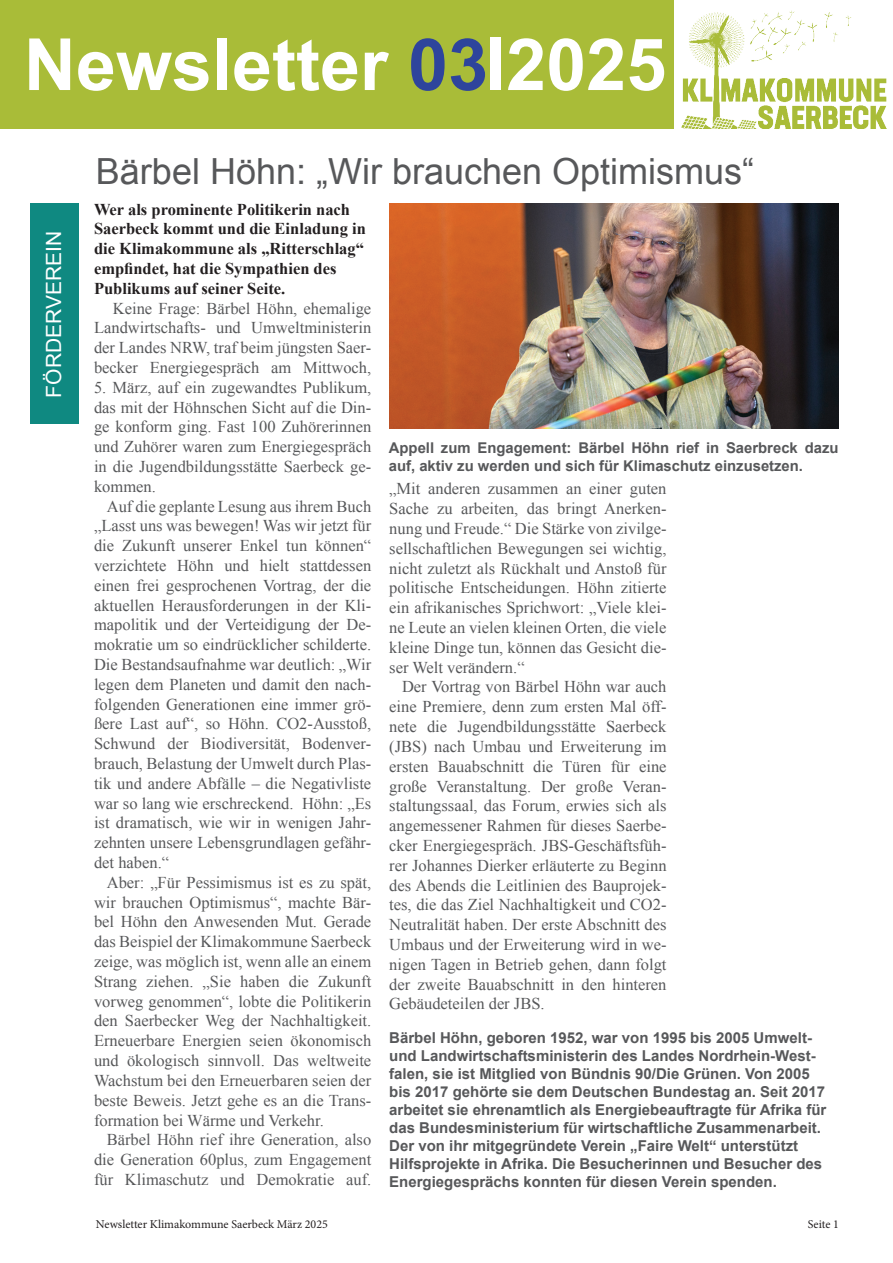
<style>
.page{position:relative;width:893px;height:1263px;background:#fff}
.page>*{position:absolute;margin:0;border:0;box-sizing:border-box;transform-origin:0 0}
.t1{font:700 72px "Arial";color:#fff}
.t2{font:36px "Arial";color:#57585a}
.t3{font:21px "Arial";color:#fff}
.t4{font:16.5px/19.8px "Times New Roman";color:#57585a;text-align:justify}
.t5{font:700 16.5px/19.8px "Times New Roman";color:#231f20}
.t6{font:700 15px/18px "Arial";color:#57585a}
.t7{font:700 14.85px/17.9px "Arial";color:#57585a}
.t8{font:12px "Minion Pro";color:#231f20}
.s1{color:#2e449c}
</style>
<div class="page">
<img style="left:681px;top:10px;width:205px;height:119px">
<div style="left:0;top:0;width:673px;height:129px;background:#a9bc38"></div>
<div style="left:491px;top:37px;width:10px;height:53px;background:#fff"></div>
<div style="left:30px;top:203px;width:48px;height:221px;background:#0f8981"></div>
<img style="left:389px;top:203px;width:449px;height:225px">
<h1 class="t1" style="left:24px;top:17px;width:644px">Newsletter <span class="s1">03</span> 2025</h1>
<h1 class="t1" style="left:9px;top:23px;width:366px">Newsletter</h1>
<p class="t3" style="left:40px;top:398px;width:168px;rotate:-90deg">FÖRDERVEREIN</p>
<h2 class="t2" style="left:96px;top:147px;width:660px">Bärbel Höhn: „Wir brauchen Optimismus“</h2>
<p class="t5" style="left:94px;top:199px;width:273px">Wer als prominente Politikerin nach Saerbeck kommt und die Einladung in die Klimakommune als „Ritterschlag“ empfindet, hat die Sympathien des Publikums auf seiner Seite.</p>
<p class="t4" style="left:94px;top:298px;width:279px;text-indent:19px">Keine Frage: Bärbel Höhn, ehemalige Landwirtschafts- und Umweltministerin der Landes NRW, traf beim jüngsten Saer&shy;becker Energiegespräch am Mittwoch,</p>
<p class="t4" style="left:94px;top:377px;width:279px">5. März, auf ein zugewandtes Publikum, das mit der Höhnschen Sicht auf die Din&shy;ge konform ging. Fast 100 Zuhörerinnen und Zuhörer waren zum Energiegespräch in die Jugendbildungsstätte Saerbeck ge&shy;kommen.</p>
<p class="t4" style="left:94px;top:496px;width:279px;text-indent:13px">Auf die geplante Lesung aus ihrem Buch „Lasst uns was bewegen! Was wir jetzt für die Zukunft unserer Enkel tun können“ verzichtete Höhn und hielt stattdessen einen frei gesprochenen Vortrag, der die aktuellen Herausforderungen in der Kli&shy;mapolitik und der Verteidigung der De&shy;mokratie um so eindrücklicher schilderte.<br>Die Bestandsaufnahme war deutlich: „Wir legen dem Planeten und damit den nach&shy;folgenden Generationen eine immer grö&shy;ßere Last auf“, so Höhn. CO2-Ausstoß, Schwund der Biodiversität, Bodenver&shy;brauch, Belastung der Umwelt durch Plas&shy;tik und andere Abfälle – die Negativliste war so lang wie erschreckend. Höhn: „Es ist dramatisch, wie wir in wenigen Jahr&shy;zehnten unsere Lebensgrundlagen gefähr&shy;det haben.“</p>
<p class="t4" style="left:94px;top:872px;width:279px;text-indent:13px">Aber: „Für Pessimismus ist es zu spät, wir brauchen Optimismus“, machte Bär&shy;bel Höhn den Anwesenden Mut. Gerade das Beispiel der Klimakommune Saerbeck zeige, was möglich ist, wenn alle an einem Strang ziehen. „Sie haben die Zukunft vorweg genommen“, lobte die Politikerin den Saerbecker Weg der Nachhaltigkeit.<br>Erneuerbare Energien seien ökonomisch und ökologisch sinnvoll. Das weltweite Wachstum bei den Erneuerbaren seien der beste Beweis. Jetzt gehe es an die Trans&shy;formation bei Wärme und Verkehr.</p>
<p class="t4" style="left:94px;top:1129px;width:279px;text-indent:13px">Bärbel Höhn rief ihre Generation, also die Generation 60plus, zum Engagement für Klimaschutz und Demokratie auf.</p>
<p class="t7" style="left:389px;top:439px;width:451px">Appell zum Engagement: Bärbel Höhn rief in Saerbreck dazu auf, aktiv zu werden und sich für Klimaschutz einzusetzen.</p>
<p class="t4" style="left:389px;top:479px;width:279px">„Mit anderen zusammen an einer guten Sache zu arbeiten, das bringt Anerken&shy;nung und Freude.“ Die Stärke von zivilge&shy;sellschaftlichen Bewegungen sei wichtig, nicht zuletzt als Rückhalt und Anstoß für politische Entscheidungen. Höhn zitierte ein afrikanisches Sprichwort: „Viele klei&shy;ne Leute an vielen kleinen Orten, die viele kleine Dinge tun, können das Gesicht die&shy;ser Welt verändern.“</p>
<p class="t4" style="left:389px;top:677px;width:279px;text-indent:13px">Der Vortrag von Bärbel Höhn war auch eine Premiere, denn zum ersten Mal öff&shy;nete die Jugendbildungsstätte Saerbeck (JBS) nach Umbau und Erweiterung im ersten Bauabschnitt die Türen für eine große Veranstaltung. Der große Veran&shy;staltungssaal, das Forum, erwies sich als angemessener Rahmen für dieses Saerbe&shy;cker Energiegespräch. JBS-Geschäftsfüh&shy;rer Johannes Dierker erläuterte zu Beginn des Abends die Leitlinien des Bauprojek&shy;tes, die das Ziel Nachhaltigkeit und CO2- Neutralität haben. Der erste Abschnitt des Umbaus und der Erweiterung wird in we&shy;nigen Tagen in Betrieb gehen, dann folgt der zweite Bauabschnitt in den hinteren Gebäudeteilen der JBS.</p>
<p class="t6" style="left:389px;top:1029px;width:439px">Bärbel Höhn, geboren 1952, war von 1995 bis 2005 Umwelt&shy;und Landwirtschaftsministerin des Landes Nordrhein-West&shy;falen, sie ist Mitglied von Bündnis 90/Die Grünen. Von 2005 bis 2017 gehörte sie dem Deutschen Bundestag an. Seit 2017 arbeitet sie ehrenamtlich als Energiebeauftragte für Afrika für das Bundesministerium für wirtschaftliche Zusammenarbeit.<br>Der von ihr mitgegründete Verein „Faire Welt“ unterstützt Hilfsprojekte in Afrika. Die Besucherinnen und Besucher des Energiegesprächs konnten für diesen Verein spenden.</p>
<p class="t8" style="left:96px;top:1216px;width:233px">Newsletter Klimakommune Saerbeck März 2025</p>
<p class="t8" style="left:808px;top:1216px;width:33px">Seite 1</p>
</div>
